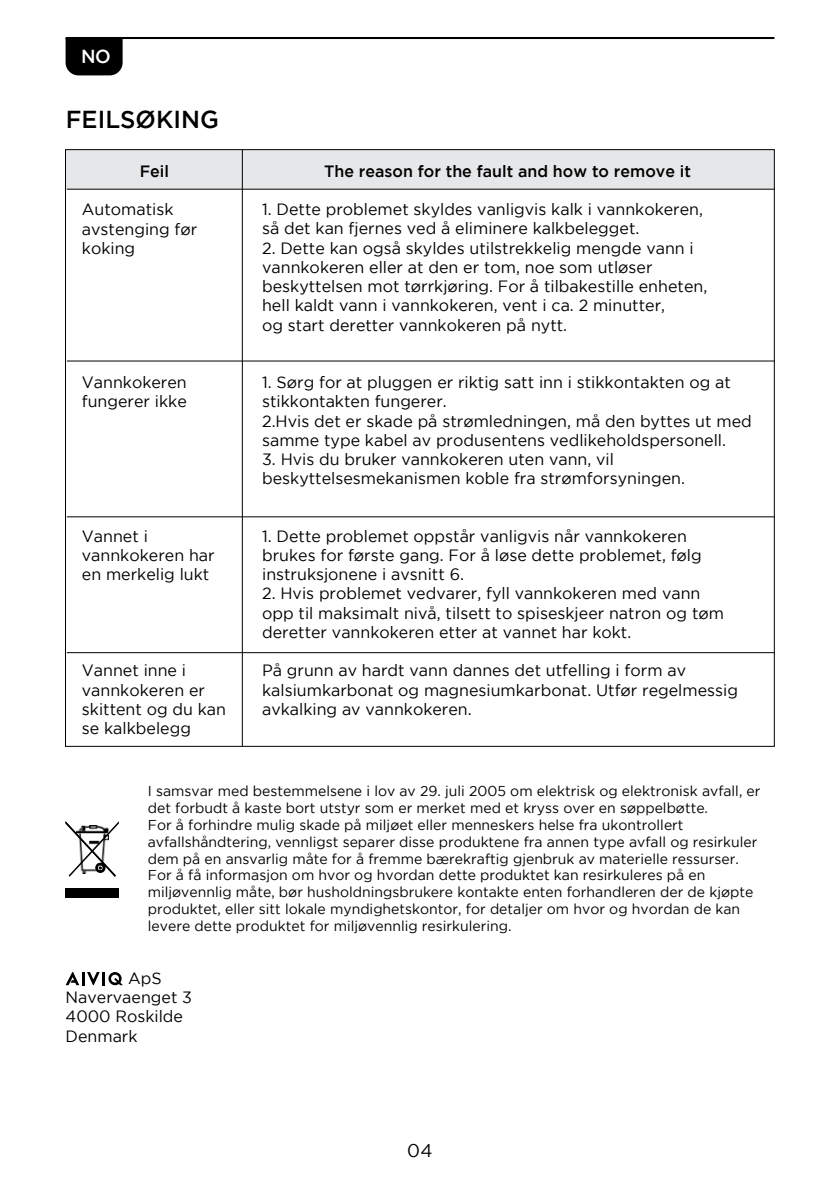
<style>
.page{position:relative;width:840px;height:1191px;background:#fff}
.page>*{position:absolute;margin:0;border:0;box-sizing:border-box;transform-origin:0 0}
.t1{font:500 24.4px "Gotham";color:#000001}
.t2{font:500 18.8px "Gotham";color:#fff}
.t3{font:18.4px "Gotham";color:#000001}
.t4{font:16.4px/19.2px "Gotham";color:#000001}
.t5{font:500 16.4px "Gotham";color:#000001}
.t6{font:14.2px/16.8px "Gotham";color:#000001}
</style>
<div class="page">
<hr style="left:66px;top:37px;width:708px;height:2px;background:#000001">
<div style="left:66px;top:39px;width:56px;height:36px;background:#000001"></div>
<div style="left:65px;top:150px;width:709px;height:39px;background:#e6e7e9"></div>
<hr style="left:67px;top:189px;width:707px;height:1px;background:#000001">
<hr style="left:67px;top:360px;width:707px;height:1px;background:#000001">
<hr style="left:67px;top:516px;width:707px;height:1px;background:#000001">
<hr style="left:67px;top:652px;width:707px;height:1px;background:#000001">
<hr style="left:242px;top:150px;width:1px;height:596px;background:#000001">
<svg style="left:66px;top:972px;width:57px;height:13px"></svg>
<svg style="left:65px;top:821px;width:54px;height:55px"></svg>
<div style="left:65px;top:888px;width:54px;height:10px;background:#000001"></div>
<p class="t2" style="left:81px;top:46px;width:31px">NO</p>
<h1 class="t1" style="left:66px;top:106px;width:154px">FEILSØKING</h1>
<p class="t5" style="left:140px;top:162px;width:31px">Feil</p>
<p class="t4" style="left:82px;top:200px;width:117px">Automatisk avstenging før koking</p>
<p class="t4" style="left:82px;top:372px;width:106px">Vannkokeren fungerer ikke</p>
<p class="t4" style="left:82px;top:526px;width:134px">Vannet i vannkokeren har en merkelig lukt</p>
<p class="t4" style="left:82px;top:660px;width:146px">Vannet inne i vannkokeren er skittent og du kan se kalkbelegg</p>
<p class="t5" style="left:324px;top:162px;width:368px">The reason for the fault and how to remove it</p>
<p class="t4" style="left:262px;top:200px;width:442px">1. Dette problemet skyldes vanligvis kalk i vannkokeren, så det kan fjernes ved å eliminere kalkbelegget.</p>
<p class="t4" style="left:262px;top:238px;width:446px">2. Dette kan også skyldes utilstrekkelig mengde vann i vannkokeren eller at den er tom, noe som utløser beskyttelsen mot tørrkjøring. For å tilbakestille enheten, hell kaldt vann i vannkokeren, vent i ca. 2 minutter,<br>og start deretter vannkokeren på nytt.</p>
<p class="t4" style="left:262px;top:372px;width:491px">1. Sørg for at pluggen er riktig satt inn i stikkontakten og at stikkontakten fungerer.<br>2.Hvis det er skade på strømledningen, må den byttes ut med samme type kabel av produsentens vedlikeholdspersonell.</p>
<p class="t4" style="left:262px;top:449px;width:424px">3. Hvis du bruker vannkokeren uten vann, vil beskyttelsesmekanismen koble fra strømforsyningen.</p>
<p class="t4" style="left:262px;top:526px;width:441px">1. Dette problemet oppstår vanligvis når vannkokeren brukes for første gang. For å løse dette problemet, følg instruksjonene i avsnitt 6.</p>
<p class="t4" style="left:262px;top:584px;width:463px">2. Hvis problemet vedvarer, fyll vannkokeren med vann opp til maksimalt nivå, tilsett to spiseskjeer natron og tøm deretter vannkokeren etter at vannet har kokt.</p>
<p class="t4" style="left:262px;top:660px;width:477px">På grunn av hardt vann dannes det utfelling i form av kalsiumkarbonat og magnesiumkarbonat. Utfør regelmessig avkalking av vannkokeren.</p>
<p class="t6" style="left:148px;top:782px;width:614px">I samsvar med bestemmelsene i lov av 29. juli 2005 om elektrisk og elektronisk avfall, er det forbudt å kaste bort utstyr som er merket med et kryss over en søppelbøtte.<br>For å forhindre mulig skade på miljøet eller menneskers helse fra ukontrollert avfallshåndtering, vennligst separer disse produktene fra annen type avfall og resirkuler dem på en ansvarlig måte for å fremme bærekraftig gjenbruk av materielle ressurser.<br>For å få informasjon om hvor og hvordan dette produktet kan resirkuleres på en miljøvennlig måte, bør husholdningsbrukere kontakte enten forhandleren der de kjøpte produktet, eller sitt lokale myndighetskontor, for detaljer om hvor og hvordan de kan levere dette produktet for miljøvennlig resirkulering.</p>
<p class="t4" style="left:66px;top:968px;width:128px;text-indent:62px">ApS<br>Navervaenget 3<br>4000 Roskilde<br>Denmark</p>
<p class="t3" style="left:407px;top:1140px;width:27px">04</p>
</div>
